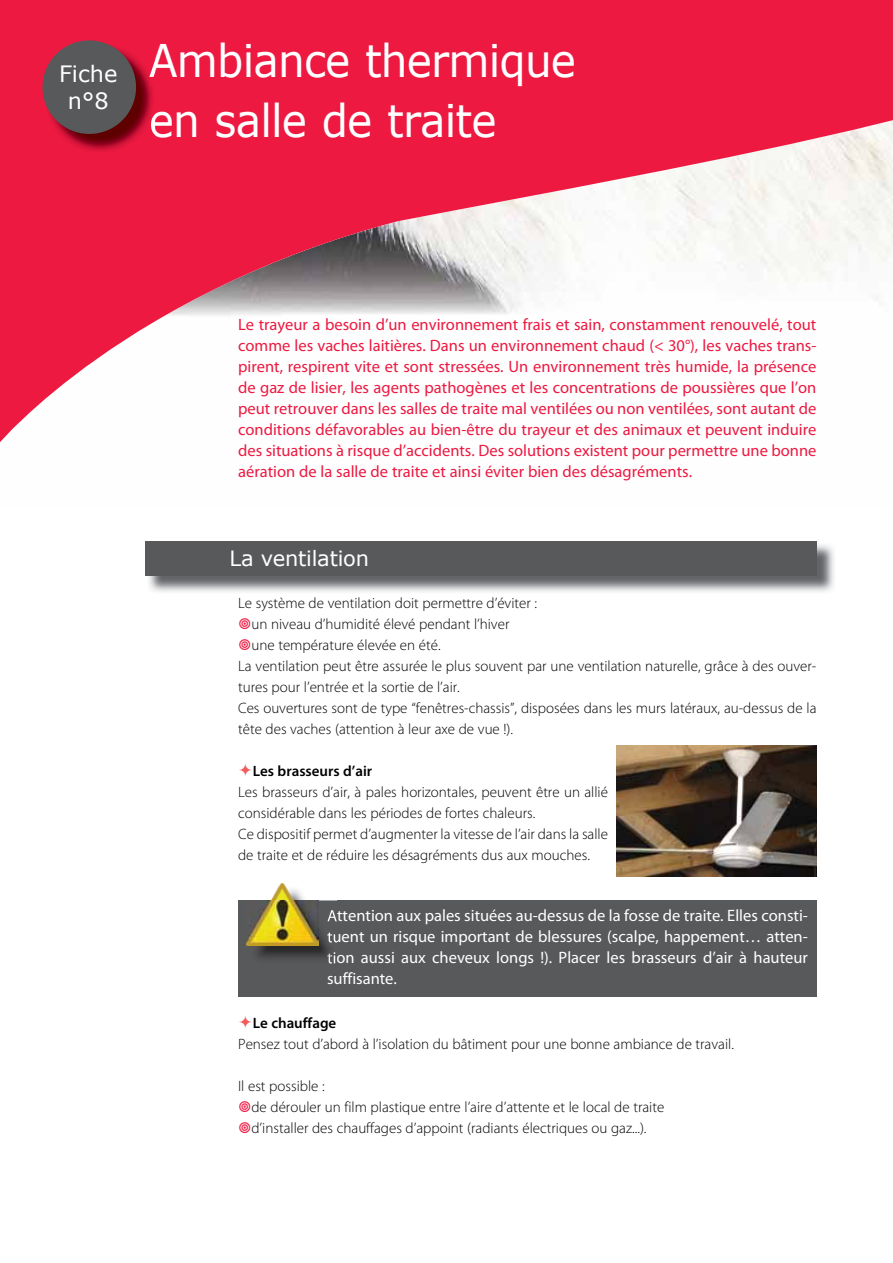
<style>
.page{position:relative;width:893px;height:1263px;background:#fff}
.page>*{position:absolute;margin:0;border:0;box-sizing:border-box;transform-origin:0 0}
.t1{font:45px/60px "MS Reference Sans Serif";letter-spacing:-.02em;color:#fff;scale:.94 1}
.t2{font:22.5px/27px "MS Reference Sans Serif";color:#fff;text-align:center}
.t3{font:21px "MS Reference Sans Serif";letter-spacing:-.01em;color:#fff}
.t4{font:16.5px/21px "Myriad Pro";color:#ed1941;text-align:justify}
.t5{font:16.5px/21px "Myriad Pro";color:#fff;text-align:justify}
.t6{font:300 15px/21px "Myriad Pro";color:#000}
.t7{font:600 15px "Myriad Pro";color:#000}
</style>
<div class="page">
<svg style="left:0;top:0;width:893px;height:442px;fill:#ed1941"></svg>
<img style="left:147px;top:543px;width:687px;height:49px">
<div style="left:145px;top:541px;width:671px;height:34px;background:#58595b"></div>
<img style="left:45px;top:43px;width:109px;height:109px">
<img style="left:149px;top:43px;width:5px;height:43px">
<img style="left:151px;top:103px;width:3px;height:35px">
<div style="left:43px;top:40px;width:93px;height:94px;background:#58595b;border-radius:50%"></div>
<img style="left:617px;top:746px;width:199px;height:131px">
<div style="left:238px;top:900px;width:578px;height:97px;background:#58595b"></div>
<img style="left:250px;top:900px;width:87px;height:58px">
<img style="left:327px;top:909px;width:10px;height:16px">
<img style="left:327px;top:931px;width:10px;height:15px">
<svg style="left:327px;top:952px;width:10px;height:12px"></svg>
<img style="left:247px;top:883px;width:72px;height:62px">
<h2 class="t2" style="left:59px;top:60px;width:60px">Fiche n°8</h2>
<h1 class="t1" style="left:149px;top:29px;width:456px">Ambiance thermique en salle de traite</h1>
<p class="t4" style="left:238px;top:314px;width:580px">Le trayeur a besoin d’un environnement frais et sain, constamment renouvelé, tout comme les vaches laitières. Dans un environnement chaud (&lt; 30°), les vaches trans&shy;pirent, respirent vite et sont stressées. Un environnement très humide, la présence de gaz de lisier, les agents pathogènes et les concentrations de poussières que l’on peut retrouver dans les salles de traite mal ventilées ou non ventilées, sont autant de conditions défavorables au bien-être du trayeur et des animaux et peuvent induire des situations à risque d’accidents. Des solutions existent pour permettre une bonne aération de la salle de traite et ainsi éviter bien des désagréments.</p>
<h3 class="t3" style="left:230px;top:545px;width:141px">La ventilation</h3>
<p class="t6" style="left:238px;top:592px;width:300px">Le système de ventilation doit permettre d’éviter :</p>
<p class="t6" style="left:251px;top:613px;width:259px">un niveau d’humidité élevé pendant l’hiver</p>
<p class="t6" style="left:251px;top:634px;width:191px">une température élevée en été.</p>
<p class="t6" style="left:238px;top:655px;width:580px">La ventilation peut être assurée le plus souvent par une ventilation naturelle, grâce à des ouver-</p>
<p class="t6" style="left:238px;top:676px;width:223px">tures pour l’entrée et la sortie de l’air.</p>
<p class="t6" style="left:238px;top:697px;width:580px">Ces ouvertures sont de type “fenêtres-chassis”, disposées dans les murs latéraux, au-dessus de la</p>
<p class="t6" style="left:238px;top:718px;width:277px">tête des vaches (attention à leur axe de vue !).</p>
<p class="t7" style="left:253px;top:761px;width:121px">Les brasseurs d’air</p>
<p class="t6" style="left:238px;top:781px;width:371px">Les brasseurs d’air, à pales horizontales, peuvent être un allié considérable dans les périodes de fortes chaleurs.<br>Ce dispositif permet d’augmenter la vitesse de l’air dans la salle de traite et de réduire les désagréments dus aux mouches.</p>
<p class="t5" style="left:327px;top:905px;width:482px">Attention aux pales situées au-dessus de la fosse de traite. Elles consti&shy;tuent un risque important de blessures (scalpe, happement… atten&shy;tion aussi aux cheveux longs !). Placer les brasseurs d’air à hauteur suffisante.</p>
<p class="t7" style="left:253px;top:1013px;width:85px">Le chauffage</p>
<p class="t6" style="left:238px;top:1033px;width:497px">Pensez tout d’abord à l’isolation du bâtiment pour une bonne ambiance de travail.</p>
<p class="t6" style="left:251px;top:1075px;width:414px;text-indent:-13px">Il est possible :<br>de dérouler un film plastique entre l’aire d’attente et le local de traite d’installer des chauffages d’appoint (radiants électriques ou gaz...).</p>
</div>
